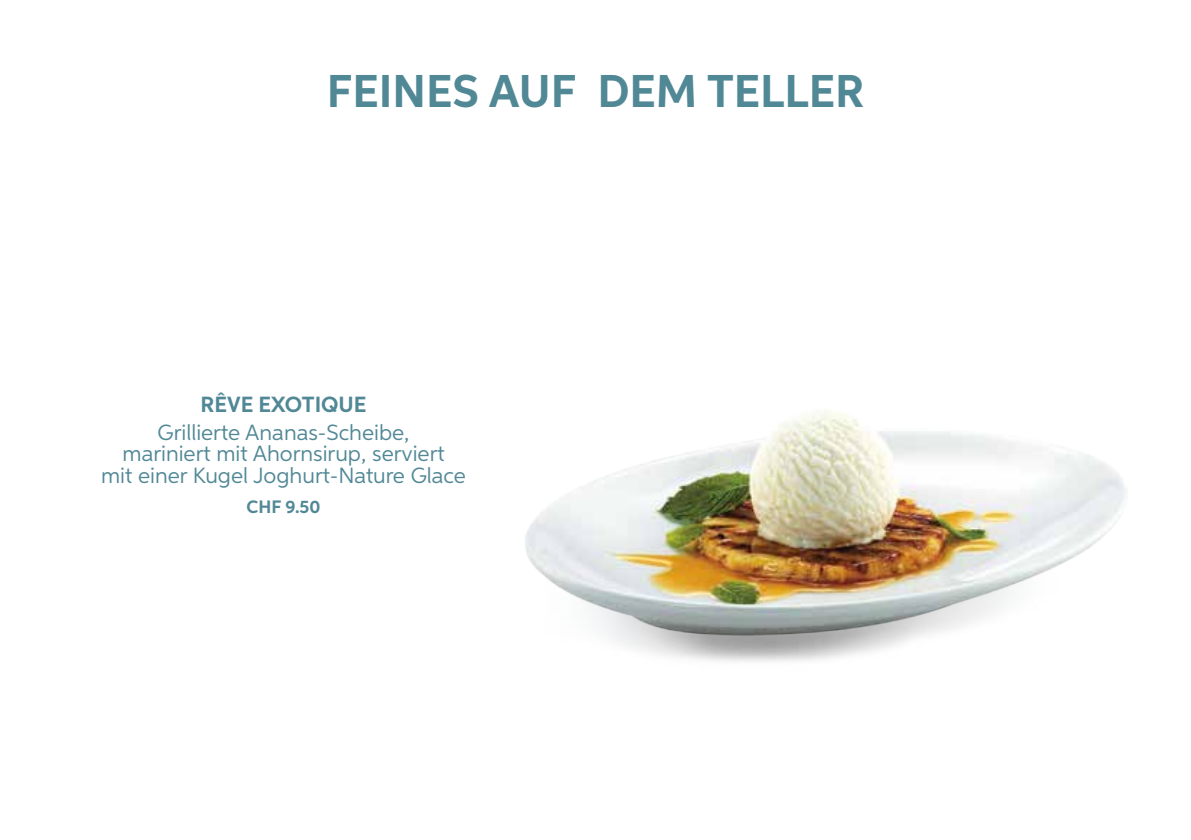
<style>
.page{position:relative;width:1191px;height:840px;background:#fff}
.page>*{position:absolute;margin:0;border:0;box-sizing:border-box;transform-origin:0 0}
.t1{font:700 46px "Aspira";color:#518896}
.t2{font:22px/21.6px "Aspira";color:#518896;text-align:center}
.t3{font:700 22px "Aspira";color:#518896}
.t4{font:700 18px "Aspira";color:#518896}
</style>
<div class="page">
<img style="left:609px;top:634px;width:318px;height:28px">
<img style="left:525px;top:409px;width:601px;height:225px">
<h1 class="t1" style="left:327px;top:63px;width:539px">FEINES AUF DEM TELLER</h1>
<p class="t3" style="left:201px;top:390px;width:167px">RÊVE EXOTIQUE</p>
<p class="t2" style="left:101px;top:421px;width:366px">Grillierte Ananas-Scheibe,<br>mariniert mit Ahornsirup, serviert<br>mit einer Kugel Joghurt-Nature Glace</p>
<p class="t4" style="left:247px;top:495px;width:75px">CHF 9.50</p>
</div>
